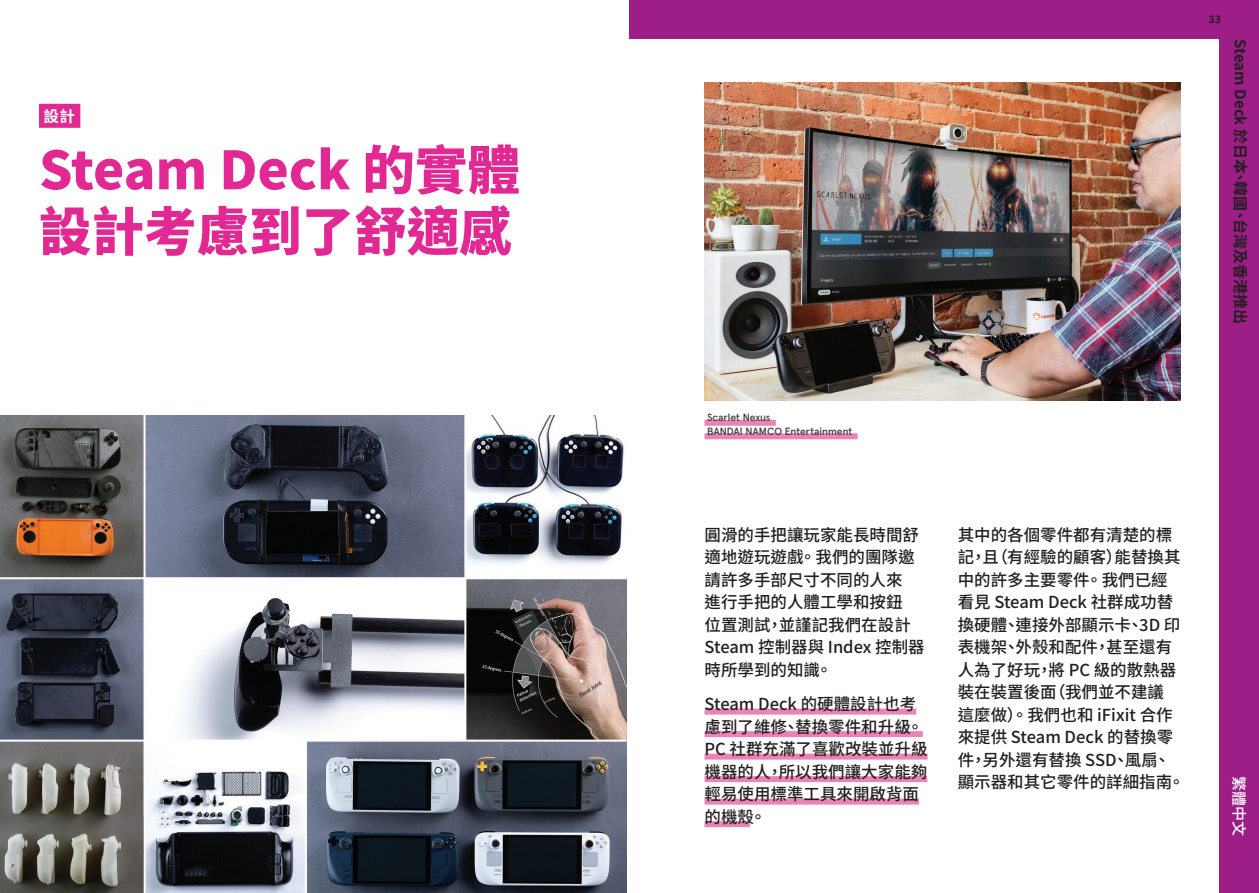
<style>
.page{position:relative;width:1259px;height:893px;background:#fff}
.page>*{position:absolute;margin:0;border:0;box-sizing:border-box;transform-origin:0 0}
.bigWords_white{font:900 52.5px/61.5px "Noto Sans TC";color:#e22893}
.body{font:500 16.5px/22.5px "Noto Sans TC";color:#231f20}
.TC_Tag{font:700 15.6px "Noto Sans TC";color:#fff}
.t1{font:700 15px "Noto Sans TC";color:#231f20}
.t2{font:500 15px "Noto Sans TC";color:#fff}
.t3{font:500 10.5px/13.5px "Apercu";letter-spacing:-.005em;color:#3e3e3f}
.t4{font:700 10.5px "Noto Sans TC";color:#231f20}
</style>
<div class="page">
<img style="left:0;top:416px;width:626px;height:477px">
<div style="left:1219px;top:0;width:40px;height:893px;background:#9d1e87"></div>
<div style="left:629px;top:0;width:630px;height:39px;background:#9d1e87"></div>
<div style="left:39px;top:104px;width:41px;height:24px;background:#e22893"></div>
<div style="left:704px;top:709px;width:212px;height:6px;background:#eb84b5"></div>
<div style="left:704px;top:731px;width:219px;height:6px;background:#eb84b5"></div>
<div style="left:704px;top:754px;width:223px;height:6px;background:#eb84b5"></div>
<div style="left:704px;top:776px;width:223px;height:6px;background:#eb84b5"></div>
<div style="left:704px;top:799px;width:215px;height:6px;background:#eb84b5"></div>
<div style="left:704px;top:821px;width:46px;height:6px;background:#eb84b5"></div>
<img style="left:704px;top:83px;width:477px;height:317px">
<div style="left:704px;top:420px;width:72px;height:6px;background:#eb84b5"></div>
<div style="left:704px;top:433px;width:153px;height:6px;background:#eb84b5"></div>
<p class="TC_Tag" style="left:43px;top:107px;width:33px">設計</p>
<p class="bigWords_white" style="left:39px;top:140px;width:482px">Steam Deck 的實體設計考慮到了舒適感</p>
<p class="t3" style="left:707px;top:410px;width:147px">Scarlet Nexus<br>BANDAI NAMCO Entertainment</p>
<p class="t4" style="left:1208px;top:13px;width:14px">33</p>
<p class="t1" style="left:1248px;top:39px;width:286px;rotate:90deg">Steam Deck 於日本、韓國、台灣及香港推出</p>
<p class="body" style="left:704px;top:524px;width:222px">圓滑的手把讓玩家能長時間舒適地遊玩遊戲。 我們的團隊邀請許多手部尺寸不同的人來<br>進行手把的人體工學和按鈕<br>位置測試，並謹記我們在設計<br>Steam 控制器與 Index 控制器時所學到的知識。</p>
<p class="body" style="left:704px;top:693px;width:225px">Steam Deck 的硬體設計也考慮到了維修、替換零件和升級。<br>PC 社群充滿了喜歡改裝並升級機器的人，所以我們讓大家能夠輕易使用標準工具來開啟背面的機殼。</p>
<p class="body" style="left:957px;top:524px;width:228px">其中的各個零件都有清楚的標記，且（有經驗的顧客）能替換其中的許多主要零件。 我們已經看見 Steam Deck 社群成功替換硬體、連接外部顯示卡、3D 印表機架、外殼和配件，甚至還有人為了好玩，將 PC 級的散熱器裝在裝置後面（我們並不建議這麼做）。 我們也和 iFixit 合作來提供 Steam Deck 的替換零件，另外還有替換 SSD、風扇、顯示器和其它零件的詳細指南。</p>
<p class="t2" style="left:1247px;top:776px;width:61px;rotate:90deg">繁體中文</p>
</div>
